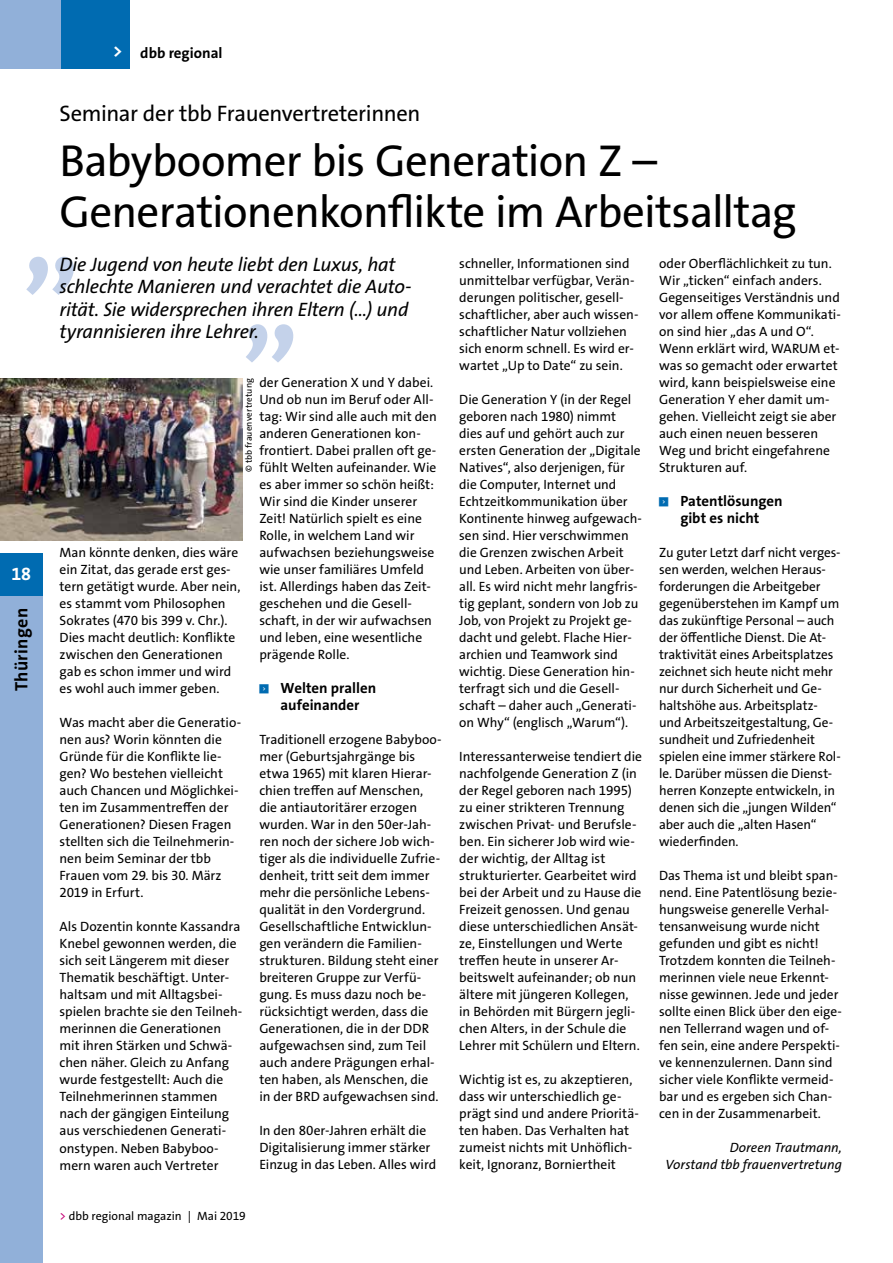
<style>
.page{position:relative;width:893px;height:1263px;background:#fff}
.page>*{position:absolute;margin:0;border:0;box-sizing:border-box;transform-origin:0 0}
.t1{font:700 118.8px "The Sans Os F";color:#c4d2ea}
.t2{font:45px/51px "The Sans Os F";letter-spacing:-.015em;color:#000}
.t3{font:22.5px "The Sans Os F";letter-spacing:-.015em;color:#000}
.t4{font:italic 19.5px/22.5px "The Sans Os F";letter-spacing:-.01em;color:#000}
.t5{font:700 18px "The Sans Os F";letter-spacing:.02em;color:#000}
.t6{font:700 18px "The Sans Os F";color:#fff}
.t7{font:700 15px "The Sans Os F";color:#000}
.t8{font:700 14.85px/17px "The Sans Os F";color:#000}
.t9{font:13.5px/17px "The Sans Os F";color:#000}
.t10{font:italic 13.5px/17px "The Sans Os F";color:#000;text-align:right}
.t11{font:12px "The Sans Os F";letter-spacing:-.005em;color:#000}
.t12{font:9px "The Sans Os F";letter-spacing:.01em;color:#000}
.t13{font:5.85px "Top Numbers";color:#006bb1}
.s1{font-size:18px;color:#fff}
.s2{color:#c40075}
</style>
<div class="page">
<img style="left:0;top:378px;width:242px;height:162px">
<div style="left:0;top:0;width:130px;height:68px;background:#91b0d9"></div>
<div style="left:62px;top:0;width:68px;height:68px;background:#006bb1"></div>
<div style="left:0;top:595px;width:43px;height:668px;background:#91b0d9"></div>
<div style="left:0;top:553px;width:43px;height:42px;background:#006bb1"></div>
<p class="t7" style="left:113px;top:44px;width:111px"><span class="s1">&gt;</span> dbb regional</p>
<h3 class="t3" style="left:60px;top:99px;width:362px">Seminar der tbb Frauenvertreterinnen</h3>
<h2 class="t2" style="left:60px;top:136px;width:738px">Babyboomer bis Generation Z –<br>Generationenkonflikte im Arbeitsalltag</h2>
<h3 class="t4" style="left:60px;top:253px;width:352px">Die Jugend von heute liebt den Luxus, hat schlechte Manieren und verachtet die Auto&shy;rität. Sie widersprechen ihren Eltern (…) und tyrannisieren ihre Lehrer.</h3>
<h1 class="t1" style="left:22px;top:158px;width:59px">„</h1>
<p class="t9" style="left:659px;top:255px;width:183px">oder Oberflächlichkeit zu tun.<br>Wir „ticken“ einfach anders.<br>Gegenseitiges Verständnis und vor allem offene Kommunikati&shy;on sind hier „das A und O“.<br>Wenn erklärt wird, WARUM et&shy;was so gemacht oder erwartet wird, kann beispielsweise eine<br>Generation Y eher damit um&shy;gehen. Vielleicht zeigt sie aber auch einen neuen besseren<br>Weg und bricht eingefahrene<br>Strukturen auf.</p>
<p class="t13" style="left:659px;top:497px;width:11px">&lt;</p>
<p class="t8" style="left:680px;top:493px;width:104px">Patentlösungen gibt es nicht</p>
<p class="t9" style="left:659px;top:544px;width:183px">Zu guter Letzt darf nicht verges&shy;sen werden, welchen Heraus&shy;forderungen die Arbeitgeber gegenüberstehen im Kampf um das zukünftige Personal – auch der öffentliche Dienst. Die At&shy;traktivität eines Arbeitsplatzes zeichnet sich heute nicht mehr nur durch Sicherheit und Ge&shy;haltshöhe aus. Arbeitsplatz&shy;und Arbeitszeitgestaltung, Ge&shy;sundheit und Zufriedenheit spielen eine immer stärkere Rol&shy;le. Darüber müssen die Dienst&shy;herren Konzepte entwickeln, in denen sich die „jungen Wilden“ aber auch die „alten Hasen“ wiederfinden.</p>
<p class="t9" style="left:659px;top:867px;width:184px">Das Thema ist und bleibt span&shy;nend. Eine Patentlösung bezie&shy;hungsweise generelle Verhal&shy;tensanweisung wurde nicht gefunden und gibt es nicht!<br>Trotzdem konnten die Teilneh&shy;merinnen viele neue Erkennt&shy;nisse gewinnen. Jede und jeder sollte einen Blick über den eige&shy;nen Tellerrand wagen und of&shy;fen sein, eine andere Perspekti&shy;ve kennenzulernen. Dann sind sicher viele Konflikte vermeid&shy;bar und es ergeben sich Chan&shy;cen in der Zusammenarbeit.</p>
<p class="t10" style="left:665px;top:1139px;width:178px">Doreen Trautmann,<br>Vorstand tbb frauenvertretung</p>
<p class="t9" style="left:459px;top:255px;width:181px">schneller, Informationen sind unmittelbar verfügbar, Verän&shy;derungen politischer, gesell&shy;schaftlicher, aber auch wissen&shy;schaftlicher Natur vollziehen sich enorm schnell. Es wird er&shy;wartet „Up to Date“ zu sein.</p>
<p class="t9" style="left:459px;top:391px;width:184px">Die Generation Y (in der Regel geboren nach 1980) nimmt dies auf und gehört auch zur ersten Generation der „Digitale<br>Natives“, also derjenigen, für die Computer, Internet und<br>Echtzeitkommunikation über<br>Kontinente hinweg aufgewach&shy;sen sind. Hier verschwimmen die Grenzen zwischen Arbeit und Leben. Arbeiten von über&shy;all. Es wird nicht mehr langfris&shy;tig geplant, sondern von Job zu<br>Job, von Projekt zu Projekt ge&shy;dacht und gelebt. Flache Hier&shy;archien und Teamwork sind wichtig. Diese Generation hin&shy;terfragt sich und die Gesell&shy;schaft – daher auch „Generati&shy;on Why“ (englisch „Warum“).</p>
<p class="t9" style="left:459px;top:748px;width:184px">Interessanterweise tendiert die nachfolgende Generation Z (in der Regel geboren nach 1995) zu einer strikteren Trennung zwischen Privat- und Berufsle&shy;ben. Ein sicherer Job wird wie&shy;der wichtig, der Alltag ist strukturierter. Gearbeitet wird bei der Arbeit und zu Hause die<br>Freizeit genossen. Und genau diese unterschiedlichen Ansät&shy;ze, Einstellungen und Werte treffen heute in unserer Ar&shy;beitswelt aufeinander; ob nun ältere mit jüngeren Kollegen, in Behörden mit Bürgern jegli&shy;chen Alters, in der Schule die<br>Lehrer mit Schülern und Eltern.</p>
<p class="t9" style="left:459px;top:1071px;width:181px">Wichtig ist es, zu akzeptieren, dass wir unterschiedlich ge&shy;prägt sind und andere Prioritä&shy;ten haben. Das Verhalten hat zumeist nichts mit Unhöflich&shy;keit, Ignoranz, Borniertheit</p>
<h1 class="t1" style="left:242px;top:297px;width:59px">”</h1>
<p class="t9" style="left:259px;top:374px;width:179px">der Generation X und Y dabei.<br>Und ob nun im Beruf oder All&shy;tag: Wir sind alle auch mit den anderen Generationen kon&shy;frontiert. Dabei prallen oft ge&shy;fühlt Welten aufeinander. Wie es aber immer so schön heißt:<br>Wir sind die Kinder unserer<br>Zeit! Natürlich spielt es eine<br>Rolle, in welchem Land wir aufwachsen beziehungsweise wie unser familiäres Umfeld ist. Allerdings haben das Zeit&shy;geschehen und die Gesell&shy;schaft, in der wir aufwachsen und leben, eine wesentliche prägende Rolle.</p>
<p class="t13" style="left:259px;top:684px;width:11px">&lt;</p>
<p class="t8" style="left:281px;top:680px;width:97px">Welten prallen aufeinander</p>
<p class="t9" style="left:259px;top:731px;width:184px">Traditionell erzogene Babyboo&shy;mer (Geburtsjahrgänge bis etwa 1965) mit klaren Hierar&shy;chien treffen auf Menschen, die antiautoritärer erzogen wurden. War in den 50er-Jah&shy;ren noch der sichere Job wich&shy;tiger als die individuelle Zufrie&shy;denheit, tritt seit dem immer mehr die persönliche Lebens&shy;qualität in den Vordergrund.<br>Gesellschaftliche Entwicklun&shy;gen verändern die Familien&shy;strukturen. Bildung steht einer breiteren Gruppe zur Verfü&shy;gung. Es muss dazu noch be&shy;rücksichtigt werden, dass die<br>Generationen, die in der DDR aufgewachsen sind, zum Teil auch andere Prägungen erhal&shy;ten haben, als Menschen, die in der BRD aufgewachsen sind.</p>
<p class="t9" style="left:259px;top:1122px;width:178px">In den 80er-Jahren erhält die<br>Digitalisierung immer stärker<br>Einzug in das Leben. Alles wird</p>
<p class="t12" style="left:243px;top:472px;width:96px;rotate:-90deg">© tbb frauenvertretung</p>
<p class="t9" style="left:60px;top:544px;width:182px">Man könnte denken, dies wäre ein Zitat, das gerade erst ges&shy;tern getätigt wurde. Aber nein, es stammt vom Philosophen<br>Sokrates (470 bis 399 v. Chr.).<br>Dies macht deutlich: Konflikte zwischen den Generationen gab es schon immer und wird es wohl auch immer geben.</p>
<p class="t9" style="left:60px;top:714px;width:183px">Was macht aber die Generatio&shy;nen aus? Worin könnten die<br>Gründe für die Konflikte lie&shy;gen? Wo bestehen vielleicht auch Chancen und Möglichkei&shy;ten im Zusammentreffen der<br>Generationen? Diesen Fragen stellten sich die Teilnehmerin&shy;nen beim Seminar der tbb<br>Frauen vom 29. bis 30. März<br>2019 in Erfurt.</p>
<p class="t9" style="left:60px;top:918px;width:184px">Als Dozentin konnte Kassandra<br>Knebel gewonnen werden, die sich seit Längerem mit dieser<br>Thematik beschäftigt. Unter&shy;haltsam und mit Alltagsbei&shy;spielen brachte sie den Teilneh&shy;merinnen die Generationen mit ihren Stärken und Schwä&shy;chen näher. Gleich zu Anfang wurde festgestellt: Auch die<br>Teilnehmerinnen stammen nach der gängigen Einteilung aus verschiedenen Generati&shy;onstypen. Neben Babyboo&shy;mern waren auch Vertreter</p>
<h3 class="t6" style="left:11px;top:562px;width:21px">18</h3>
<h3 class="t5" style="left:10px;top:691px;width:85px;rotate:-90deg">Thüringen</h3>
<p class="t11" style="left:60px;top:1208px;width:188px"><span class="s2">&gt;</span> dbb regional magazin | Mai 2019</p>
</div>
